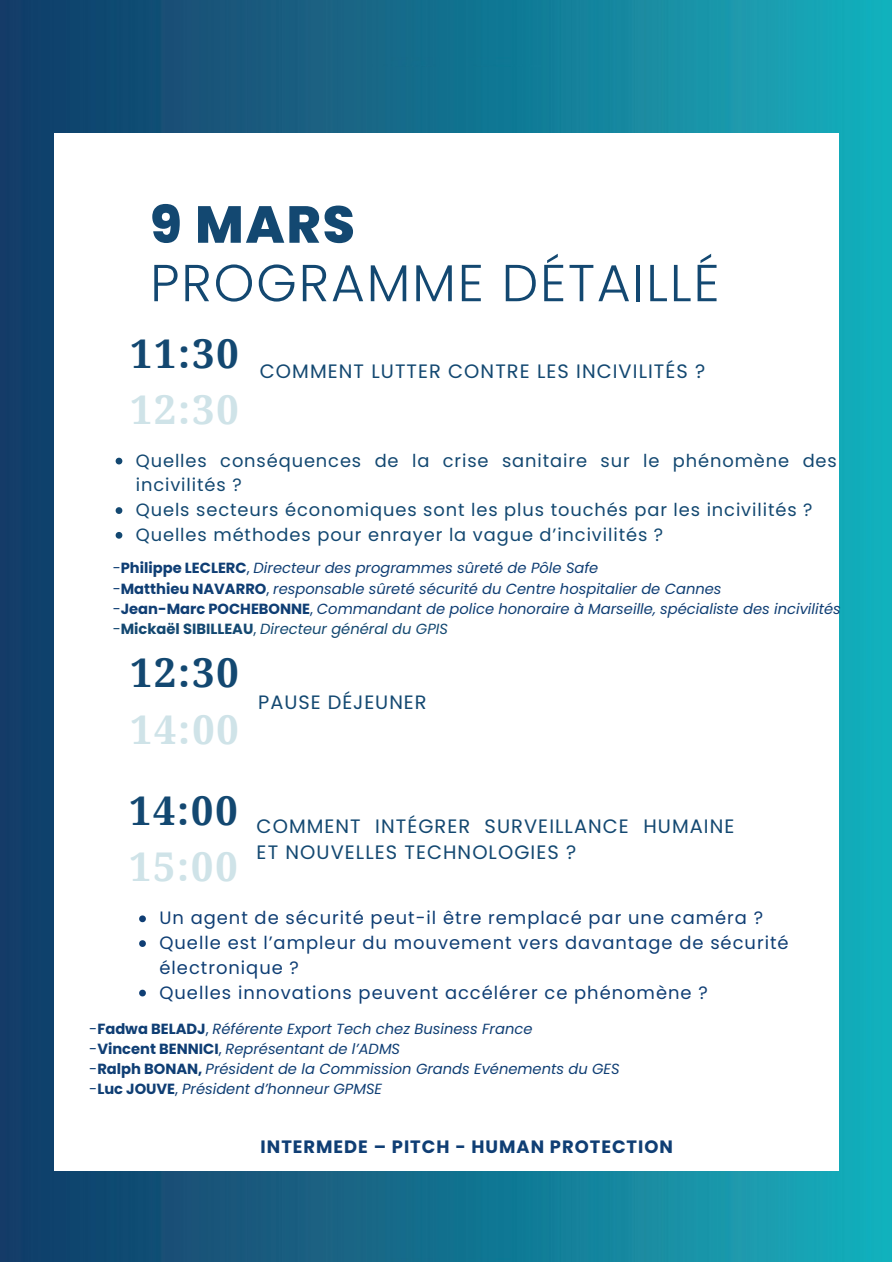
<style>
.page{position:relative;width:893px;height:1264px;background:#fff}
.page>*{position:absolute;margin:0;border:0;box-sizing:border-box;transform-origin:0 0}
.t1{font:300 51.9px "Poppins";letter-spacing:.035em;color:#134871}
.t2{font:800 51.9px "Poppins";color:#134871}
.t3{font:700 39.6px "Droid Serif";letter-spacing:.05em;color:#134871}
.t4{font:700 39.6px "Droid Serif";letter-spacing:.05em;color:#cfe3e8}
.t5{font:19.35px/25.8px "Poppins";letter-spacing:.055em;color:#134871}
.t6{font:17.85px/24.8px "Poppins";letter-spacing:.05em;color:#134871}
.t7{font:17.85px/24.8px "Poppins";letter-spacing:.055em;color:#0f3e74}
.t8{font:700 17.85px "Poppins";letter-spacing:.055em;color:#0f3e74}
.t9{font:italic 14.7px/20.2px "Poppins";color:#0f3e74}
.s1{font-style:normal}
.s2{font-weight:700;font-style:normal}
.s3{font-style:normal;color:#134871}
.s4{font-weight:700;font-style:normal;color:#134871}
.s5{color:#134871}
</style>
<div class="page">
<img style="left:0;top:165px;width:891px;height:540px">
<img style="left:0;top:0;width:891px;height:67px">
<img style="left:0;top:67px;width:891px;height:98px">
<img style="left:0;top:705px;width:891px;height:366px">
<img style="left:0;top:1071px;width:891px;height:190px">
<div style="left:54px;top:134px;width:786px;height:1036px;background:#fff"></div>
<svg style="left:116px;top:457px;width:6px;height:7px"></svg>
<svg style="left:116px;top:507px;width:6px;height:7px"></svg>
<svg style="left:116px;top:532px;width:6px;height:6px"></svg>
<svg style="left:139px;top:915px;width:7px;height:7px"></svg>
<svg style="left:139px;top:940px;width:7px;height:6px"></svg>
<svg style="left:139px;top:989px;width:7px;height:7px"></svg>
<h1 class="t2" style="left:150px;top:188px;width:206px">9 MARS</h1>
<h1 class="t1" style="left:150px;top:247px;width:571px">PROGRAMME DÉTAILLÉ</h1>
<h2 class="t3" style="left:130px;top:331px;width:110px">11:30</h2>
<h2 class="t4" style="left:130px;top:387px;width:110px">12:30</h2>
<p class="t6" style="left:136px;top:448px;width:702px">Quelles conséquences de la crise sanitaire sur le phénomène des incivilités ?<br>Quels secteurs économiques sont les plus touchés par les incivilités ?<br>Quelles méthodes pour enrayer la vague d’incivilités ?</p>
<h3 class="t5" style="left:260px;top:358px;width:447px">COMMENT LUTTER CONTRE LES INCIVILITÉS ?</h3>
<p class="t9" style="left:113px;top:558px;width:729px"><span class="s1">-</span><span class="s2">Philippe LECLERC</span><span class="s1">,</span> Directeur des programmes sûreté de Pôle Safe<br><span class="s1">-</span><span class="s2">Matthieu NAVARRO</span><span class="s1">,</span> responsable sûreté sécurité du Centre hospitalier de Cannes<br><span class="s1">-</span><span class="s2">Jean-Marc POCHEBONNE</span><span class="s1">,</span> Commandant de police honoraire à Marseille, spécialiste des incivilités <span class="s3">-</span><span class="s4">Mickaël SIBILLEAU</span><span class="s3">,</span> <span class="s5">Directeur général du GPIS</span></p>
<h2 class="t3" style="left:130px;top:650px;width:110px">12:30</h2>
<h2 class="t4" style="left:130px;top:707px;width:110px">14:00</h2>
<h3 class="t5" style="left:258px;top:689px;width:170px">PAUSE DÉJEUNER</h3>
<h2 class="t3" style="left:129px;top:788px;width:110px">14:00</h2>
<h2 class="t4" style="left:129px;top:844px;width:110px">15:00</h2>
<h3 class="t5" style="left:256px;top:813px;width:479px">COMMENT INTÉGRER SURVEILLANCE HUMAINE<br>ET NOUVELLES TECHNOLOGIES ?</h3>
<p class="t7" style="left:159px;top:905px;width:630px">Un agent de sécurité peut-il être remplacé par une caméra ?<br>Quelle est l’ampleur du mouvement vers davantage de sécurité électronique ?<br>Quelles innovations peuvent accélérer ce phénomène ?</p>
<p class="t9" style="left:89px;top:1018px;width:532px"><span class="s1">-</span><span class="s2">Fadwa BELADJ</span><span class="s1">,</span> Référente Export Tech chez Business France<br><span class="s1">-</span><span class="s2">Vincent BENNICI</span><span class="s1">,</span> Représentant de l’ADMS<br><span class="s1">-</span><span class="s2">Ralph BONAN,</span> Président de la Commission Grands Evénements du GES <span class="s1">-</span><span class="s2">Luc JOUVE</span><span class="s1">,</span> Président d’honneur GPMSE</p>
<p class="t8" style="left:260px;top:1134px;width:414px">INTERMEDE – PITCH - HUMAN PROTECTION</p>
</div>
